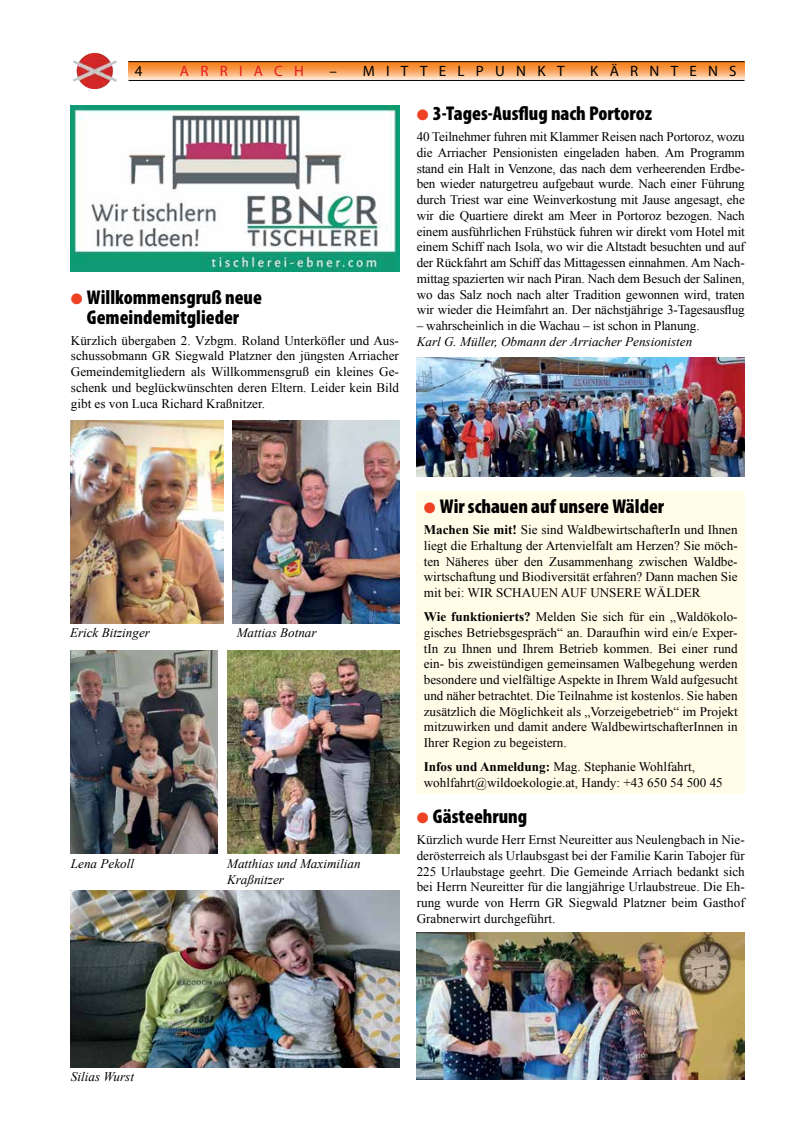
<style>
.page{position:relative;width:798px;height:1134px;background:#fff}
.page>*{position:absolute;margin:0;border:0;box-sizing:border-box;transform-origin:0 0}
.t1{font:900 condensed 20px/20px "Myriad Pro";color:#000;text-align:center}
.t2{font:15px "Myriad Pro";letter-spacing:.75em;color:#000}
.t3{font:15px "Myriad Pro";letter-spacing:.75em;color:#e11b22}
.t4{font:13.12px/15.8px "Times New Roman";color:#000;text-align:justify}
.t5{font:italic 13.12px/15.8px "Times New Roman";color:#000}
.s1{color:#ef4123}
.s2{font-weight:700}
</style>
<div class="page">
<svg style="left:128px;top:62px;width:616px;height:18px;background:#f6a968"></svg>
<hr style="left:128px;top:61px;width:616px;height:1px;background:#000">
<img style="left:73px;top:53px;width:44px;height:36px">
<hr style="left:128px;top:80px;width:616px;height:1px;background:#000">
<img style="left:416px;top:358px;width:328px;height:119px">
<img style="left:71px;top:421px;width:152px;height:202px">
<img style="left:71px;top:650px;width:146px;height:204px">
<img style="left:227px;top:650px;width:172px;height:204px">
<img style="left:232px;top:421px;width:167px;height:202px">
<img style="left:71px;top:891px;width:328px;height:176px">
<img style="left:71px;top:105px;width:328px;height:167px">
<img style="left:416px;top:933px;width:328px;height:147px">
<div style="left:416px;top:491px;width:328px;height:303px;background:#fffce8"></div>
<p class="t2" style="left:135px;top:61px;width:9px">4</p>
<p class="t3" style="left:180px;top:61px;width:125px">ARRIACH</p>
<p class="t2" style="left:329px;top:61px;width:236px">– MITTELPUNKT</p>
<p class="t2" style="left:590px;top:61px;width:148px">KÄRNTENS</p>
<h1 class="t1" style="left:416px;top:103px;width:237px"><span class="s1">●</span> 3-Tages-Ausflug nach Portoroz</h1>
<p class="t4" style="left:416px;top:129px;width:329px">40 Teilnehmer fuhren mit Klammer Reisen nach Portoroz, wozu die Arriacher Pensionisten eingeladen haben. Am Programm stand ein Halt in Venzone, das nach dem verheerenden Erdbe&shy;ben wieder naturgetreu aufgebaut wurde. Nach einer Führung durch Triest war eine Weinverkostung mit Jause angesagt, ehe wir die Quartiere direkt am Meer in Portoroz bezogen. Nach einem ausführlichen Frühstück fuhren wir direkt vom Hotel mit einem Schiff nach Isola, wo wir die Altstadt besuchten und auf der Rückfahrt am Schiff das Mittagessen einnahmen. Am Nach&shy;mittag spazierten wir nach Piran. Nach dem Besuch der Salinen, wo das Salz noch nach alter Tradition gewonnen wird, traten wir wieder die Heimfahrt an. Der nächstjährige 3-Tagesausflug</p>
<p class="t4" style="left:416px;top:318px;width:284px">– wahrscheinlich in die Wachau – ist schon in Planung.</p>
<p class="t5" style="left:416px;top:333px;width:277px">Karl G. Müller, Obmann der Arriacher Pensionisten</p>
<h1 class="t1" style="left:71px;top:287px;width:192px"><span class="s1">●</span> Willkommensgruß neue<br>Gemeindemitglieder</h1>
<p class="t4" style="left:71px;top:332px;width:329px">Kürzlich übergaben 2. Vzbgm. Roland Unterköfler und Aus&shy;schussobmann GR Siegwald Platzner den jüngsten Arriacher Gemeindemitgliedern als Willkommensgruß ein kleines Ge&shy;schenk und beglückwünschten deren Eltern. Leider kein Bild gibt es von Luca Richard Kraßnitzer.</p>
<p class="t5" style="left:70px;top:624px;width:81px">Erick Bitzinger</p>
<p class="t5" style="left:236px;top:624px;width:81px">Mattias Botnar</p>
<p class="t5" style="left:71px;top:856px;width:65px">Lena Pekoll</p>
<p class="t5" style="left:227px;top:856px;width:135px">Matthias und Maximilian<br>Kraßnitzer</p>
<h1 class="t1" style="left:423px;top:496px;width:242px"><span class="s1">●</span> Wir schauen auf unsere Wälder</h1>
<p class="t4" style="left:423px;top:522px;width:315px"><span class="s2">Machen Sie mit!</span> Sie sind WaldbewirtschafterIn und Ihnen liegt die Erhaltung der Artenvielfalt am Herzen? Sie möch&shy;ten Näheres über den Zusammenhang zwischen Waldbe&shy;wirtschaftung und Biodiversität erfahren? Dann machen Sie mit bei: WIR SCHAUEN AUF UNSERE WÄLDER</p>
<p class="t4" style="left:423px;top:609px;width:315px"><span class="s2">Wie funktionierts?</span> Melden Sie sich für ein „Waldökolo&shy;gisches Betriebsgespräch“ an. Daraufhin wird ein/e Exper&shy;tIn zu Ihnen und Ihrem Betrieb kommen. Bei einer rund ein- bis zweistündigen gemeinsamen Walbegehung werden besondere und vielfältige Aspekte in Ihrem Wald aufgesucht und näher betrachtet. Die Teilnahme ist kostenlos. Sie haben zusätzlich die Möglichkeit als „Vorzeigebetrieb“ im Projekt mitzuwirken und damit andere WaldbewirtschafterInnen in Ihrer Region zu begeistern.</p>
<p class="t4" style="left:423px;top:759px;width:300px"><span class="s2">Infos und Anmeldung:</span> Mag. Stephanie Wohlfahrt, wohlfahrt@wildoekologie.at, Handy: +43 650 54 500 45</p>
<h1 class="t1" style="left:416px;top:806px;width:112px"><span class="s1">●</span> Gästeehrung</h1>
<p class="t4" style="left:416px;top:831px;width:329px">Kürzlich wurde Herr Ernst Neureitter aus Neulengbach in Nie&shy;derösterreich als Urlaubsgast bei der Familie Karin Tabojer für 225 Urlaubstage geehrt. Die Gemeinde Arriach bedankt sich bei Herrn Neureitter für die langjährige Urlaubstreue. Die Eh&shy;rung wurde von Herrn GR Siegwald Platzner beim Gasthof Grabnerwirt durchgeführt.</p>
<p class="t5" style="left:71px;top:1068px;width:65px">Silias Wurst</p>
</div>
